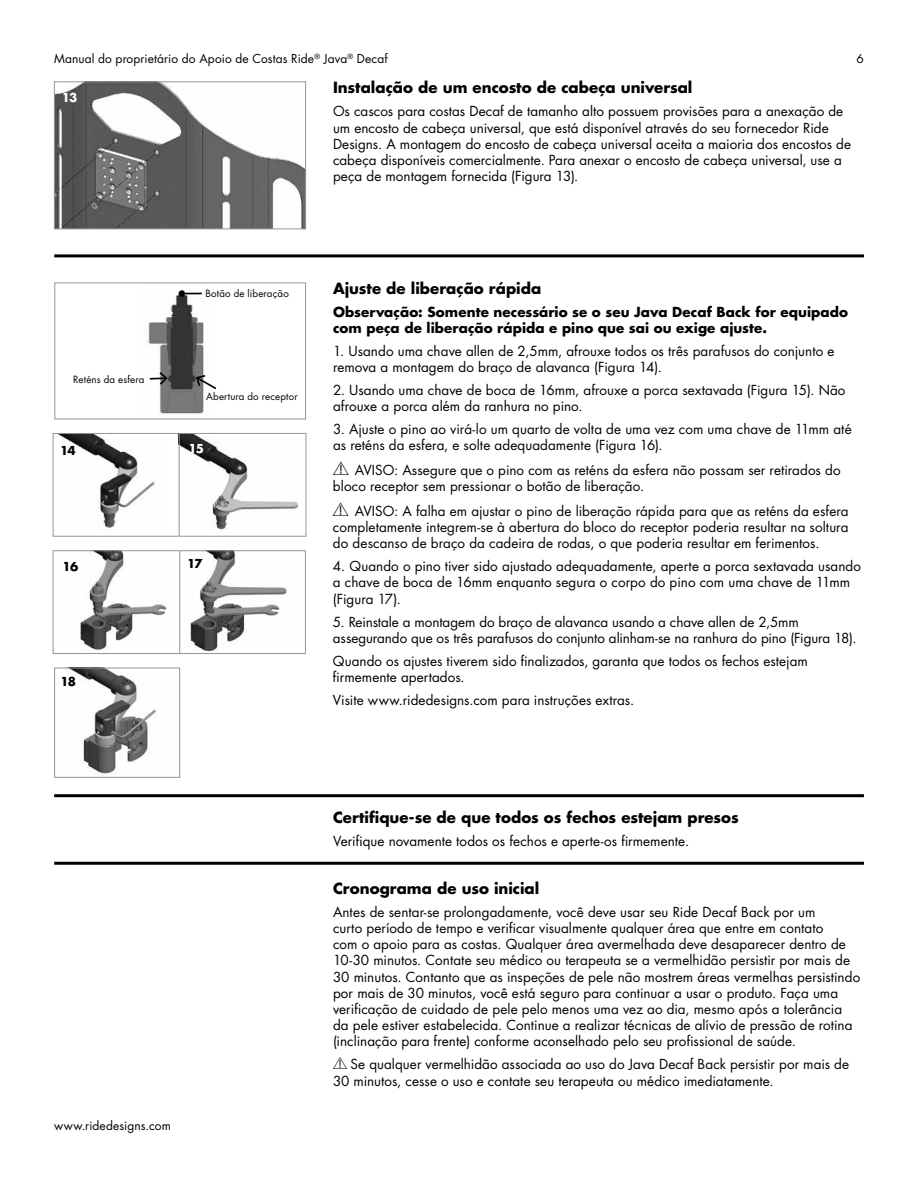
<style>
.page{position:relative;width:918px;height:1188px;background:#fff}
.page>*{position:absolute;margin:0;border:0;box-sizing:border-box;transform-origin:0 0}
.t1{font:700 15px "Futura Std";color:#000}
.t2{font:13.5px/16.2px "Futura";letter-spacing:.005em;color:#000}
.t3{font:700 13.5px/16.2px "Futura Std";letter-spacing:.005em;color:#000}
.t4{font:12px "Futura";letter-spacing:.01em;color:#000}
.t5{font:700 12px "Futura Std";letter-spacing:-.07em;color:#000}
.t6{font:700 12px "Futura Std";color:#fff}
.t7{font:9.75px "Futura";letter-spacing:.02em;color:#000}
.s1{font-family:"MDD ISO 15223 1"}
.s2{font-family:"MDD ISO 15223 1";font-size:12px}
</style>
<div class="page">
<img style="left:59px;top:435px;width:96px;height:93px">
<div style="left:53px;top:433px;width:126px;height:104px;border:1px solid #939598"></div>
<img style="left:56px;top:83px;width:248px;height:144px">
<div style="left:54px;top:81px;width:252px;height:148px;border:1px solid #939598"></div>
<img style="left:181px;top:435px;width:117px;height:95px">
<div style="left:179px;top:433px;width:127px;height:104px;border:1px solid #939598"></div>
<img style="left:80px;top:552px;width:87px;height:98px">
<div style="left:53px;top:550px;width:128px;height:104px;border:1px solid #939598"></div>
<img style="left:148px;top:295px;width:56px;height:119px">
<div style="left:54px;top:283px;width:252px;height:136px;border:1px solid #939598"></div>
<svg style="left:178px;top:290px;width:24px;height:7px"></svg>
<svg style="left:195px;top:374px;width:22px;height:17px"></svg>
<svg style="left:148px;top:370px;width:21px;height:16px"></svg>
<img style="left:190px;top:552px;width:97px;height:100px">
<div style="left:179px;top:550px;width:127px;height:104px;border:1px solid #939598"></div>
<img style="left:65px;top:670px;width:91px;height:105px">
<div style="left:54px;top:668px;width:126px;height:110px;border:1px solid #939598"></div>
<hr style="left:54px;top:254px;width:810px;height:3px;background:#000">
<hr style="left:54px;top:794px;width:810px;height:3px;background:#000">
<hr style="left:54px;top:862px;width:810px;height:3px;background:#000">
<p class="t4" style="left:54px;top:51px;width:335px">Manual do proprietário do Apoio de Costas Ride<sup>®</sup> Java<sup>®</sup> Decaf</p>
<p class="t4" style="left:857px;top:51px;width:9px">6</p>
<p class="t6" style="left:62px;top:90px;width:17px">13</p>
<p class="t1" style="left:333px;top:78px;width:361px">Instalação de um encosto de cabeça universal</p>
<p class="t2" style="left:333px;top:103px;width:520px">Os cascos para costas Decaf de tamanho alto possuem provisões para a anexação de um encosto de cabeça universal, que está disponível através do seu fornecedor Ride Designs. A montagem do encosto de cabeça universal aceita a maioria dos encostos de cabeça disponíveis comercialmente. Para anexar o encosto de cabeça universal, use a peça de montagem fornecida (Figura 13).</p>
<p class="t7" style="left:73px;top:372px;width:73px">Reténs da esfera</p>
<p class="t7" style="left:206px;top:286px;width:85px">Botão de liberação</p>
<p class="t7" style="left:206px;top:390px;width:93px">Abertura do receptor</p>
<p class="t5" style="left:60px;top:443px;width:17px">14</p>
<p class="t6" style="left:188px;top:440px;width:17px">15</p>
<p class="t5" style="left:63px;top:558px;width:17px">16</p>
<p class="t5" style="left:187px;top:555px;width:17px">17</p>
<p class="t5" style="left:61px;top:674px;width:17px">18</p>
<p class="t1" style="left:333px;top:278px;width:210px">Ajuste de liberação rápida</p>
<p class="t3" style="left:333px;top:303px;width:517px">Observação: Somente necessário se o seu Java Decaf Back for equipado com peça de liberação rápida e pino que sai ou exige ajuste.</p>
<p class="t2" style="left:333px;top:342px;width:503px">1. Usando uma chave allen de 2,5mm, afrouxe todos os três parafusos do conjunto e remova a montagem do braço de alavanca (Figura 14).</p>
<p class="t2" style="left:333px;top:382px;width:514px">2. Usando uma chave de boca de 16mm, afrouxe a porca sextavada (Figura 15). Não afrouxe a porca além da ranhura no pino.</p>
<p class="t2" style="left:333px;top:421px;width:520px">3. Ajuste o pino ao virá-lo um quarto de volta de uma vez com uma chave de 11mm até as reténs da esfera, e solte adequadamente (Figura 16).</p>
<p class="t2" style="left:333px;top:462px;width:509px"><span class="s1">Y</span> AVISO: Assegure que o pino com as reténs da esfera não possam ser retirados do bloco receptor sem pressionar o botão de liberação.</p>
<p class="t2" style="left:333px;top:503px;width:517px;text-align:justify"><span class="s1">Y</span> AVISO: A falha em ajustar o pino de liberação rápida para que as reténs da esfera completamente integrem-se à abertura do bloco do receptor poderia resultar na soltura do descanso de braço da cadeira de rodas, o que poderia resultar em ferimentos.</p>
<p class="t2" style="left:333px;top:558px;width:530px">4. Quando o pino tiver sido ajustado adequadamente, aperte a porca sextavada usando a chave de boca de 16mm enquanto segura o corpo do pino com uma chave de 11mm (Figura 17).</p>
<p class="t2" style="left:333px;top:613px;width:525px">5. Reinstale a montagem do braço de alavanca usando a chave allen de 2,5mm assegurando que os três parafusos do conjunto alinham-se na ranhura do pino (Figura 18).</p>
<p class="t2" style="left:333px;top:653px;width:476px">Quando os ajustes tiverem sido finalizados, garanta que todos os fechos estejam firmemente apertados.</p>
<p class="t2" style="left:333px;top:692px;width:303px">Visite www.ridedesigns.com para instruções extras.</p>
<p class="t4" style="left:54px;top:1117px;width:118px">www.ridedesigns.com</p>
<p class="t1" style="left:333px;top:808px;width:407px">Certifique-se de que todos os fechos estejam presos</p>
<p class="t2" style="left:333px;top:833px;width:358px">Verifique novamente todos os fechos e aperte-os firmemente.</p>
<p class="t1" style="left:333px;top:878px;width:208px">Cronograma de uso inicial</p>
<p class="t2" style="left:333px;top:904px;width:529px">Antes de sentar-se prolongadamente, você deve usar seu Ride Decaf Back por um<br>curto período de tempo e verificar visualmente qualquer área que entre em contato<br>com o apoio para as costas. Qualquer área avermelhada deve desaparecer dentro de 10-30 minutos. Contate seu médico ou terapeuta se a vermelhidão persistir por mais de 30 minutos. Contanto que as inspeções de pele não mostrem áreas vermelhas persistindo por mais de 30 minutos, você está seguro para continuar a usar o produto. Faça uma verificação de cuidado de pele pelo menos uma vez ao dia, mesmo após a tolerância da pele estiver estabelecida. Continue a realizar técnicas de alívio de pressão de rotina (inclinação para frente) conforme aconselhado pelo seu profissional de saúde.</p>
<p class="t2" style="left:333px;top:1056px;width:518px"><span class="s2">Y</span> Se qualquer vermelhidão associada ao uso do Java Decaf Back persistir por mais de<br>30 minutos, cesse o uso e contate seu terapeuta ou médico imediatamente.</p>
</div>
